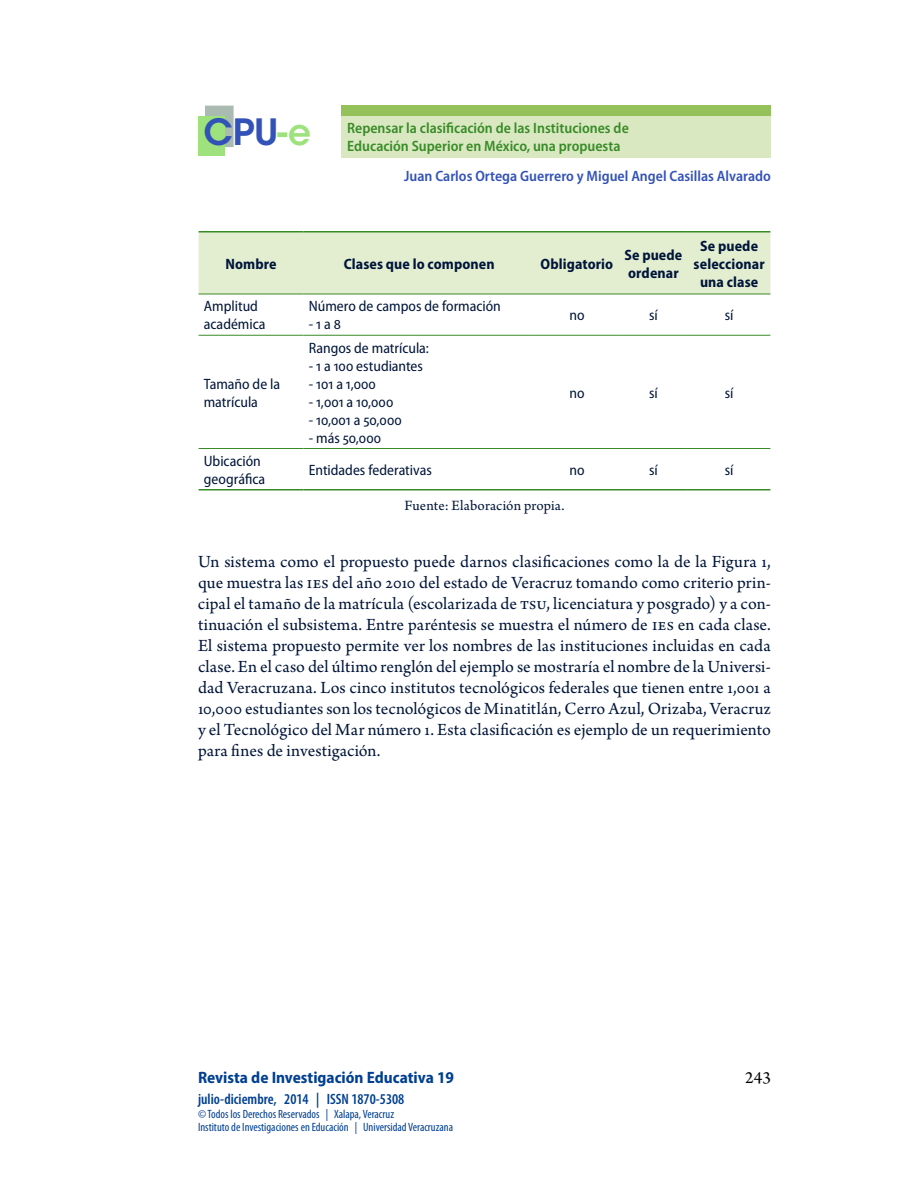
<style>
.page{position:relative;width:918px;height:1188px;background:#fff}
.page>*{position:absolute;margin:0;border:0;box-sizing:border-box;transform-origin:0 0}
.t1{font:600 36px "ITC Avant Garde Std";color:#3252b7}
.t2{font:18px/21px "Arno Pro";color:#001539;text-align:justify}
.t3{font:18px "Arno Pro";color:#000}
.t4{font:700 semi-condensed 16.5px "Myriad Pro";color:#003f91}
.t5{font:semi-condensed 15px/18px "Myriad Pro";color:#001539}
.t6{font:600 semi-condensed 15px/18px "Myriad Pro";color:#388b27}
.t7{font:700 semi-condensed 15px/18px "Myriad Pro";letter-spacing:.005em;color:#001539}
.t8{font:600 semi-condensed 15px "Myriad Pro";color:#3252b7}
.t9{font:600 condensed 15px "Myriad Pro";color:#003f91}
.t10{font:15px "Arno Pro";letter-spacing:.01em;color:#001539}
.t11{font:condensed 12px/13.5px "Myriad Pro";color:#003f91}
.s1{color:#9ee27d}
</style>
<div class="page">
<div style="left:205px;top:106px;width:29px;height:41px;background:#aabbb2;border:2px solid #aabbb2"></div>
<div style="left:198px;top:116px;width:27px;height:40px;background:#9ee27d"></div>
<div style="left:341px;top:116px;width:430px;height:41px;background:#d9e8c1"></div>
<div style="left:341px;top:106px;width:430px;height:10px;background:#94c159"></div>
<div style="left:199px;top:232px;width:571px;height:62px;background:#e3eed1"></div>
<hr style="left:199px;top:335px;width:105px;height:1px;background:#388b27">
<hr style="left:304px;top:335px;width:231px;height:1px;background:#388b27">
<hr style="left:535px;top:335px;width:84px;height:1px;background:#388b27">
<hr style="left:619px;top:335px;width:69px;height:1px;background:#388b27">
<hr style="left:688px;top:335px;width:82px;height:1px;background:#388b27">
<hr style="left:199px;top:231px;width:105px;height:1px;background:#388b27">
<hr style="left:304px;top:231px;width:231px;height:1px;background:#388b27">
<hr style="left:535px;top:231px;width:84px;height:1px;background:#388b27">
<hr style="left:619px;top:231px;width:69px;height:1px;background:#388b27">
<hr style="left:688px;top:231px;width:82px;height:1px;background:#388b27">
<hr style="left:199px;top:489px;width:105px;height:1px;background:#388b27">
<hr style="left:304px;top:489px;width:231px;height:1px;background:#388b27">
<hr style="left:535px;top:489px;width:84px;height:1px;background:#388b27">
<hr style="left:619px;top:489px;width:69px;height:1px;background:#388b27">
<hr style="left:688px;top:489px;width:82px;height:1px;background:#388b27">
<hr style="left:199px;top:294px;width:105px;height:1px;background:#388b27">
<hr style="left:304px;top:294px;width:231px;height:1px;background:#388b27">
<hr style="left:535px;top:294px;width:84px;height:1px;background:#388b27">
<hr style="left:619px;top:294px;width:69px;height:1px;background:#388b27">
<hr style="left:688px;top:294px;width:82px;height:1px;background:#388b27">
<hr style="left:199px;top:448px;width:105px;height:1px;background:#388b27">
<hr style="left:304px;top:448px;width:231px;height:1px;background:#388b27">
<hr style="left:535px;top:448px;width:84px;height:1px;background:#388b27">
<hr style="left:619px;top:448px;width:69px;height:1px;background:#388b27">
<hr style="left:688px;top:448px;width:82px;height:1px;background:#388b27">
<h1 class="t1" style="left:203px;top:109px;width:109px">CPU<span class="s1">-e</span></h1>
<p class="t6" style="left:347px;top:120px;width:283px">Repensar la clasificación de las Instituciones de<br>Educación Superior en México, una propuesta</p>
<p class="t8" style="left:404px;top:168px;width:368px">Juan Carlos Ortega Guerrero y Miguel Angel Casillas Alvarado</p>
<p class="t7" style="left:225px;top:255px;width:53px">Nombre</p>
<p class="t7" style="left:344px;top:255px;width:152px">Clases que lo componen</p>
<p class="t7" style="left:541px;top:255px;width:74px">Obligatorio</p>
<p class="t7" style="left:625px;top:246px;width:59px">Se puede ordenar</p>
<p class="t7" style="left:694px;top:237px;width:73px;text-align:center">Se puede seleccionar una clase</p>
<p class="t5" style="left:204px;top:298px;width:63px">Amplitud académica</p>
<p class="t5" style="left:309px;top:298px;width:194px">Número de campos de formación</p>
<p class="t5" style="left:569px;top:307px;width:17px">no</p>
<p class="t5" style="left:649px;top:307px;width:10px">sí</p>
<p class="t5" style="left:725px;top:307px;width:10px">sí</p>
<p class="t5" style="left:309px;top:316px;width:34px">- 1 a 8</p>
<p class="t5" style="left:204px;top:375px;width:78px">Tamaño de la matrícula</p>
<p class="t5" style="left:309px;top:339px;width:122px">Rangos de matrícula:</p>
<p class="t5" style="left:309px;top:357px;width:116px">- 1 a 100 estudiantes</p>
<p class="t5" style="left:309px;top:375px;width:69px">- 101 a 1,000</p>
<p class="t5" style="left:309px;top:393px;width:86px">- 1,001 a 10,000</p>
<p class="t5" style="left:309px;top:411px;width:94px">- 10,001 a 50,000</p>
<p class="t5" style="left:309px;top:429px;width:74px">- más 50,000</p>
<p class="t5" style="left:569px;top:384px;width:17px">no</p>
<p class="t5" style="left:649px;top:384px;width:10px">sí</p>
<p class="t5" style="left:725px;top:384px;width:10px">sí</p>
<p class="t5" style="left:204px;top:452px;width:63px">Ubicación geográfica</p>
<p class="t5" style="left:309px;top:461px;width:125px">Entidades federativas</p>
<p class="t5" style="left:569px;top:461px;width:17px">no</p>
<p class="t5" style="left:649px;top:461px;width:10px">sí</p>
<p class="t5" style="left:725px;top:461px;width:10px">sí</p>
<p class="t10" style="left:404px;top:497px;width:162px">Fuente: Elaboración propia.</p>
<p class="t2" style="left:198px;top:552px;width:575px">Un sistema como el propuesto puede darnos clasificaciones como la de la Figura 1, que muestra las IES del año 2010 del estado de Veracruz tomando como criterio prin&shy;cipal el tamaño de la matrícula (escolarizada de TSU, licenciatura y posgrado) y a con&shy;tinuación el subsistema. Entre paréntesis se muestra el número de IES en cada clase.<br>El sistema propuesto permite ver los nombres de las instituciones incluidas en cada clase. En el caso del último renglón del ejemplo se mostraría el nombre de la Universi&shy;dad Veracruzana. Los cinco institutos tecnológicos federales que tienen entre 1,001 a 10,000 estudiantes son los tecnológicos de Minatitlán, Cerro Azul, Orizaba, Veracruz y el Tecnológico del Mar número 1. Esta clasificación es ejemplo de un requerimiento para fines de investigación.</p>
<p class="t4" style="left:198px;top:1069px;width:258px">Revista de Investigación Educativa 19</p>
<p class="t9" style="left:198px;top:1091px;width:208px">julio-diciembre, 2014 | ISSN 1870-5308</p>
<p class="t11" style="left:198px;top:1107px;width:257px">© Todos los Derechos Reservados | Xalapa, Veracruz<br>Instituto de Investigaciones en Educación | Universidad Veracruzana</p>
<p class="t3" style="left:745px;top:1068px;width:27px">243</p>
</div>
